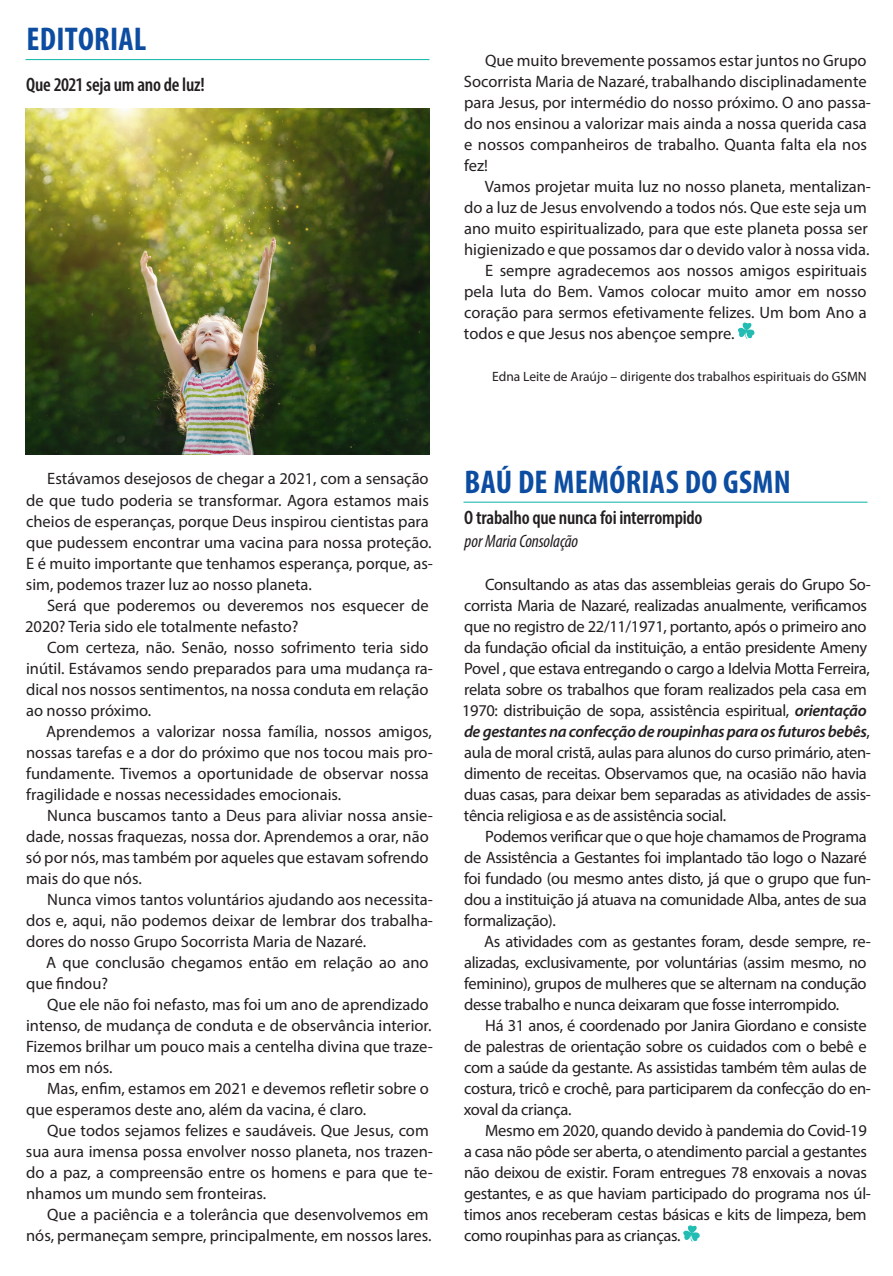
<style>
.page{position:relative;width:893px;height:1276px;background:#fff}
.page>*{position:absolute;margin:0;border:0;box-sizing:border-box;transform-origin:0 0}
.t1{font:700 condensed 33px "Myriad Pro";letter-spacing:.01em;color:#0d4da1}
.t2{font:600 condensed 19.5px "Myriad Pro";letter-spacing:-.01em;color:#231f20}
.t3{font:italic condensed 18px "Myriad Pro";letter-spacing:-.005em;color:#231f20}
.texto{font:16.5px/21px "Myriad Pro";color:#231f20}
.texto-2{font:16.5px/21px "Myriad Pro";letter-spacing:-.02em;color:#231f20}
.texto-3{font:13.5px "Myriad Pro";color:#231f20}
.s1{font-weight:600;font-style:italic}
</style>
<div class="page">
<hr style="left:26px;top:59px;width:403px;height:1px;background:#22bcb3">
<hr style="left:463px;top:501px;width:404px;height:2px;background:#22bcb3">
<svg style="left:683px;top:1225px;width:17px;height:16px"></svg>
<svg style="left:738px;top:323px;width:16px;height:16px"></svg>
<img style="left:26px;top:108px;width:403px;height:346px">
<p class="t1" style="left:27px;top:19px;width:121px">EDITORIAL</p>
<p class="t2" style="left:26px;top:72px;width:180px">Que 2021 seja um ano de luz!</p>
<p class="texto" style="left:464px;top:49px;width:409px;text-indent:21px">Que muito brevemente possamos estar juntos no Grupo Socorrista Maria de Nazaré, trabalhando disciplinadamente para Jesus, por intermédio do nosso próximo. O ano passa&shy;do nos ensinou a valorizar mais ainda a nossa querida casa e nossos companheiros de trabalho. Quanta falta ela nos fez!</p>
<p class="texto" style="left:464px;top:175px;width:408px;text-indent:21px">Vamos projetar muita luz no nosso planeta, mentalizan&shy;do a luz de Jesus envolvendo a todos nós. Que este seja um ano muito espiritualizado, para que este planeta possa ser higienizado e que possamos dar o devido valor à nossa vida.</p>
<p class="texto" style="left:464px;top:259px;width:404px;text-align:justify;text-indent:21px">E sempre agradecemos aos nossos amigos espirituais pela luta do Bem. Vamos colocar muito amor em nosso coração para sermos efetivamente felizes. Um bom Ano a todos e que Jesus nos abençoe sempre.</p>
<p class="texto-3" style="left:492px;top:368px;width:376px">Edna Leite de Araújo – dirigente dos trabalhos espirituais do GSMN</p>
<p class="texto" style="left:26px;top:468px;width:409px;text-indent:21px">Estávamos desejosos de chegar a 2021, com a sensação de que tudo poderia se transformar. Agora estamos mais cheios de esperanças, porque Deus inspirou cientistas para que pudessem encontrar uma vacina para nossa proteção.<br>E é muito importante que tenhamos esperança, porque, as&shy;sim, podemos trazer luz ao nosso planeta.</p>
<p class="texto" style="left:25px;top:594px;width:405px;text-indent:22px">Será que poderemos ou deveremos nos esquecer de<br>2020? Teria sido ele totalmente nefasto?</p>
<p class="texto" style="left:26px;top:636px;width:408px;text-indent:21px">Com certeza, não. Senão, nosso sofrimento teria sido inútil. Estávamos sendo preparados para uma mudança ra&shy;dical nos nossos sentimentos, na nossa conduta em relação ao nosso próximo.</p>
<p class="texto" style="left:26px;top:720px;width:408px;text-indent:20px">Aprendemos a valorizar nossa família, nossos amigos, nossas tarefas e a dor do próximo que nos tocou mais pro&shy;fundamente. Tivemos a oportunidade de observar nossa fragilidade e nossas necessidades emocionais.</p>
<p class="texto" style="left:26px;top:804px;width:409px;text-indent:21px">Nunca buscamos tanto a Deus para aliviar nossa ansie&shy;dade, nossas fraquezas, nossa dor. Aprendemos a orar, não só por nós, mas também por aqueles que estavam sofrendo mais do que nós.</p>
<p class="texto" style="left:26px;top:888px;width:408px;text-align:justify;text-indent:21px">Nunca vimos tantos voluntários ajudando aos necessita&shy;dos e, aqui, não podemos deixar de lembrar dos trabalha&shy;dores do nosso Grupo Socorrista Maria de Nazaré.</p>
<p class="texto" style="left:26px;top:951px;width:404px;text-indent:20px">A que conclusão chegamos então em relação ao ano que findou?</p>
<p class="texto" style="left:26px;top:993px;width:408px;text-indent:21px">Que ele não foi nefasto, mas foi um ano de aprendizado intenso, de mudança de conduta e de observância interior.<br>Fizemos brilhar um pouco mais a centelha divina que traze&shy;mos em nós.</p>
<p class="texto" style="left:26px;top:1077px;width:404px;text-indent:21px">Mas, enfim, estamos em 2021 e devemos refletir sobre o que esperamos deste ano, além da vacina, é claro.</p>
<p class="texto" style="left:26px;top:1119px;width:409px;text-indent:21px">Que todos sejamos felizes e saudáveis. Que Jesus, com sua aura imensa possa envolver nosso planeta, nos trazen&shy;do a paz, a compreensão entre os homens e para que te&shy;nhamos um mundo sem fronteiras.</p>
<p class="texto" style="left:26px;top:1203px;width:407px;text-align:right">Que a paciência e a tolerância que desenvolvemos em nós, permaneçam sempre, principalmente, em nossos lares.</p>
<p class="t1" style="left:465px;top:461px;width:328px">BAÚ DE MEMÓRIAS DO GSMN</p>
<p class="t2" style="left:464px;top:506px;width:240px">O trabalho que nunca foi interrompido</p>
<p class="t3" style="left:465px;top:530px;width:115px">por Maria Consolação</p>
<p class="texto-2" style="left:462px;top:574px;width:410px;text-indent:23px">Consultando as atas das assembleias gerais do Grupo So&shy;corrista Maria de Nazaré, realizadas anualmente, verificamos que no registro de 22/11/1971, portanto, após o primeiro ano da fundação oficial da instituição, a então presidente Ameny Povel , que estava entregando o cargo a Idelvia Motta Ferreira, relata sobre os trabalhos que foram realizados pela casa em 1970: distribuição de sopa, assistência espiritual, <span class="s1">orientação de gestantes na confecção de roupinhas para os futuros bebês</span>, aula de moral cristã, aulas para alunos do curso primário, aten&shy;dimento de receitas. Observamos que, na ocasião não havia duas casas, para deixar bem separadas as atividades de assis&shy;tência religiosa e as de assistência social.</p>
<p class="texto-2" style="left:464px;top:826px;width:408px;text-indent:21px">Podemos verificar que o que hoje chamamos de Programa de Assistência a Gestantes foi implantado tão logo o Nazaré foi fundado (ou mesmo antes disto, já que o grupo que fun&shy;dou a instituição já atuava na comunidade Alba, antes de sua formalização).</p>
<p class="texto-2" style="left:464px;top:931px;width:408px;text-indent:20px">As atividades com as gestantes foram, desde sempre, re&shy;alizadas, exclusivamente, por voluntárias (assim mesmo, no feminino), grupos de mulheres que se alternam na condução desse trabalho e nunca deixaram que fosse interrompido.</p>
<p class="texto-2" style="left:464px;top:1015px;width:409px;text-indent:21px">Há 31 anos, é coordenado por Janira Giordano e consiste de palestras de orientação sobre os cuidados com o bebê e com a saúde da gestante. As assistidas também têm aulas de costura, tricô e crochê, para participarem da confecção do en&shy;xoval da criança.</p>
<p class="texto-2" style="left:464px;top:1120px;width:409px;text-indent:21px">Mesmo em 2020, quando devido à pandemia do Covid-19 a casa não pôde ser aberta, o atendimento parcial a gestantes não deixou de existir. Foram entregues 78 enxovais a novas gestantes, e as que haviam participado do programa nos úl&shy;timos anos receberam cestas básicas e kits de limpeza, bem como roupinhas para as crianças.</p>
</div>
